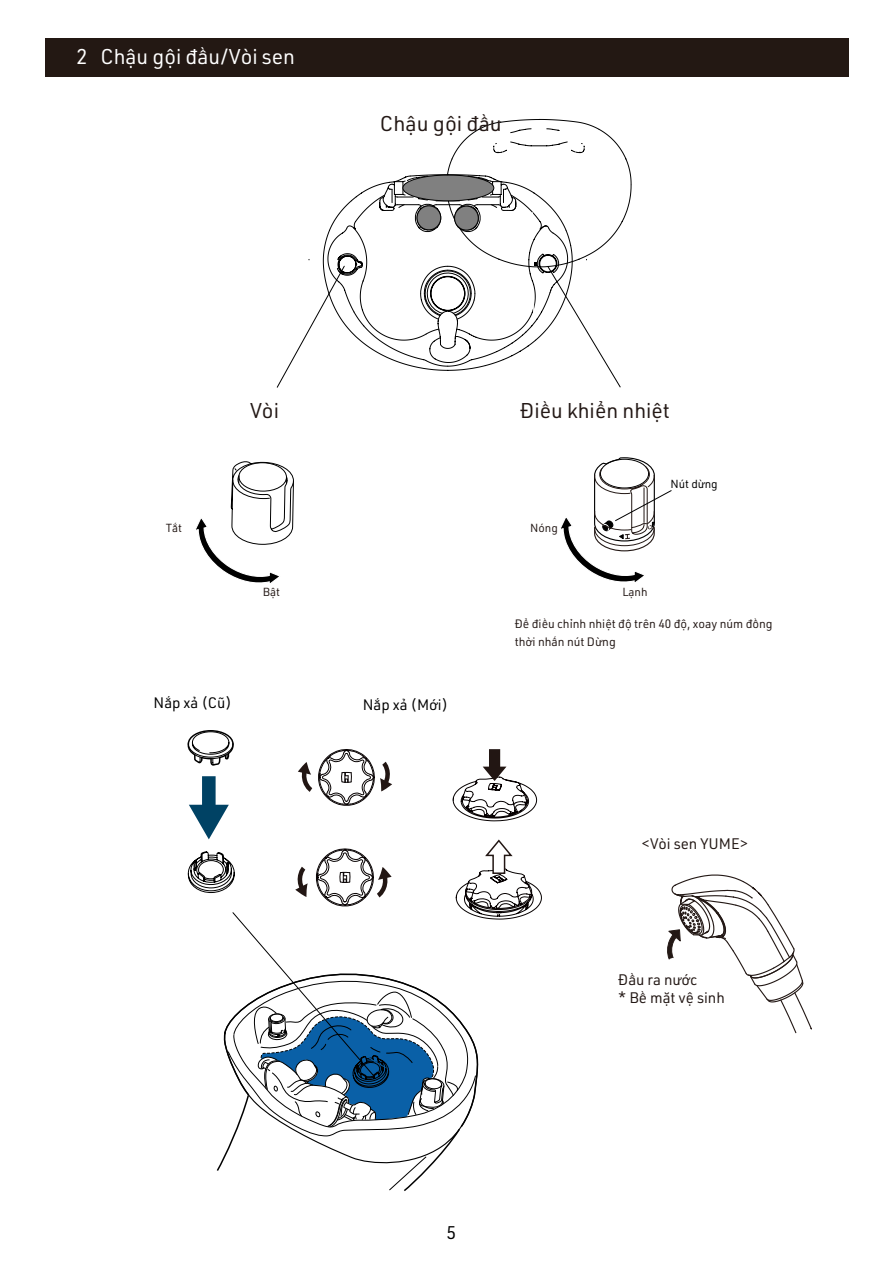
<style>
.page{position:relative;width:893px;height:1263px;background:#fff}
.page>*{position:absolute;margin:0;border:0;box-sizing:border-box;transform-origin:0 0}
.t1{font:21px "URWDIN";color:#231815}
.t2{font:21px "URWDIN";color:#fff}
.t3{font:18px "URWDIN";color:#000}
.t4{font:15px/18px "URWDIN";color:#231815}
.t5{font:14.85px "URWDIN";color:#000}
.t6{font:12px/18px "URWDIN";color:#231815}
.t7{font:11.55px "URWDIN";color:#231815}
.t8{font:11.55px "URWDIN";color:#000}
</style>
<div class="page">
<div style="left:45px;top:38px;width:803px;height:39px;background:#231813"></div>
<svg style="left:561px;top:457px;width:111px;height:125px"></svg>
<svg style="left:276px;top:119px;width:355px;height:269px"></svg>
<svg style="left:196px;top:461px;width:98px;height:122px"></svg>
<svg style="left:187px;top:730px;width:355px;height:461px"></svg>
<svg style="left:667px;top:874px;width:145px;height:160px"></svg>
<h1 class="t2" style="left:77px;top:43px;width:220px">2 Chậu gội đầu/Vòi sen</h1>
<h1 class="t1" style="left:380px;top:110px;width:123px">Chậu gội đầu</h1>
<h1 class="t1" style="left:250px;top:397px;width:30px">Vòi</h1>
<h1 class="t1" style="left:520px;top:397px;width:151px">Điều khiển nhiệt</h1>
<p class="t7" style="left:166px;top:521px;width:18px">Tắt</p>
<p class="t7" style="left:263px;top:585px;width:19px">Bật</p>
<p class="t5" style="left:154px;top:692px;width:80px">Nắp xả (Cũ)</p>
<p class="t5" style="left:363px;top:695px;width:87px">Nắp xả (Mới)</p>
<p class="t7" style="left:530px;top:520px;width:29px">Nóng</p>
<p class="t8" style="left:670px;top:476px;width:49px">Nút dừng</p>
<p class="t7" style="left:622px;top:584px;width:27px">Lạnh</p>
<p class="t6" style="left:515px;top:614px;width:259px">Để điều chỉnh nhiệt độ trên 40 độ, xoay núm đồng thời nhấn nút Dừng</p>
<p class="t4" style="left:642px;top:834px;width:107px">&lt;Vòi sen YUME&gt;</p>
<p class="t4" style="left:618px;top:970px;width:108px">Đầu ra nước<br>* Bề mặt vệ sinh</p>
<h2 class="t3" style="left:446px;top:1220px;width:11px">5</h2>
</div>
